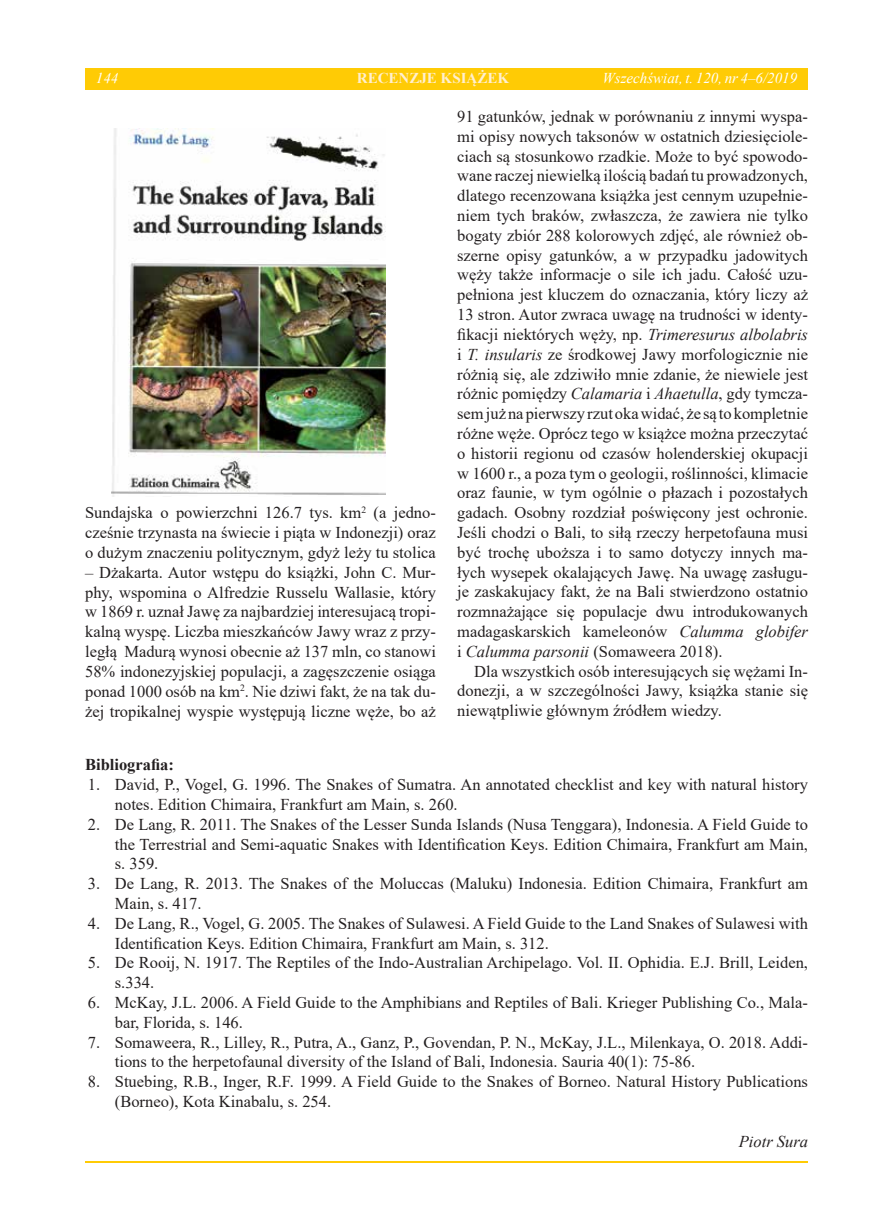
<style>
.page{position:relative;width:893px;height:1225px;background:#fff}
.page>*{position:absolute;margin:0;border:0;box-sizing:border-box;transform-origin:0 0}
.t1{font:16.5px/19.8px "Times New Roman";color:#231f20}
.t2{font:700 16.5px "Times New Roman";color:#231f20}
.t3{font:italic 16.5px "Times New Roman";color:#231f20}
.t4{font:italic 15px "Times New Roman";color:#fff}
.t5{font:700 15px "Times New Roman";color:#ffefcf}
.s1{font-style:normal}
.s2{font-style:italic}
</style>
<div class="page">
<hr style="left:85px;top:1161px;width:723px;height:1px;background:#ffcb05">
<img style="left:111px;top:128px;width:274px;height:369px">
<div style="left:85px;top:68px;width:723px;height:21px;background:#ffcb05"></div>
<p class="t4" style="left:96px;top:68px;width:24px">144</p>
<p class="t5" style="left:357px;top:67px;width:154px">RECENZJE KSIĄŻEK</p>
<p class="t4" style="left:602px;top:68px;width:196px">Wszechświat, t. 120, nr 4<span class="s1">–</span>6/2019</p>
<p class="t1" style="left:85px;top:502px;width:352px;text-align:justify">Sundajska o powierzchni 126.7 tys. km<sup>2</sup> (a jedno&shy;cześnie trzynasta na świecie i piąta w Indonezji) oraz o dużym znaczeniu politycznym, gdyż leży tu stolica</p>
<p class="t1" style="left:85px;top:562px;width:352px;text-align:justify">– Dżakarta. Autor wstępu do książki, John C. Mur&shy;phy, wspomina o Alfredzie Russelu Wallasie, który w 1869 r. uznał Jawę za najbardziej interesujacą tropi&shy;kalną wyspę. Liczba mieszkańców Jawy wraz z przy&shy;ległą Madurą wynosi obecnie aż 137 mln, co stanowi 58% indonezyjskiej populacji, a zagęszczenie osiąga ponad 1000 osób na km<sup>2</sup>. Nie dziwi fakt, że na tak du&shy;żej tropikalnej wyspie występują liczne węże, bo aż</p>
<p class="t1" style="left:457px;top:106px;width:352px;text-align:justify">91 gatunków, jednak w porównaniu z innymi wyspa&shy;mi opisy nowych taksonów w ostatnich dziesięciole&shy;ciach są stosunkowo rzadkie. Może to być spowodo&shy;wane raczej niewielką ilością badań tu prowadzonych, dlatego recenzowana książka jest cennym uzupełnie&shy;niem tych braków, zwłaszcza, że zawiera nie tylko bogaty zbiór 288 kolorowych zdjęć, ale również ob&shy;szerne opisy gatunków, a w przypadku jadowitych węży także informacje o sile ich jadu. Całość uzu&shy;pełniona jest kluczem do oznaczania, który liczy aż 13 stron. Autor zwraca uwagę na trudności w identy&shy;fikacji niektórych węży, np. <span class="s2">Trimeresurus albolabris </span>i <span class="s2">T. insularis</span> ze środkowej Jawy morfologicznie nie różnią się, ale zdziwiło mnie zdanie, że niewiele jest różnic pomiędzy <span class="s2">Calamaria</span> i <span class="s2">Ahaetulla</span>, gdy tymcza&shy;sem już na pierwszy rzut oka widać, że są to kompletnie różne węże. Oprócz tego w książce można przeczytać o historii regionu od czasów holenderskiej okupacji w 1600 r., a poza tym o geologii, roślinności, klimacie oraz faunie, w tym ogólnie o płazach i pozostałych gadach. Osobny rozdział poświęcony jest ochronie.<br>Jeśli chodzi o Bali, to siłą rzeczy herpetofauna musi być trochę uboższa i to samo dotyczy innych ma&shy;łych wysepek okalających Jawę. Na uwagę zasługu&shy;je zaskakujacy fakt, że na Bali stwierdzono ostatnio rozmnażające się populacje dwu introdukowanych madagaskarskich kameleonów <span class="s2">Calumma globifer </span>i <span class="s2">Calumma parsonii</span> (Somaweera 2018).</p>
<p class="t1" style="left:457px;top:660px;width:352px;text-align:justify;text-indent:17px">Dla wszystkich osób interesujących się wężami In&shy;donezji, a w szczególności Jawy, książka stanie się niewątpliwie głównym źródłem wiedzy.</p>
<p class="t2" style="left:85px;top:753px;width:90px">Bibliografia:</p>
<p class="t1" style="left:115px;top:774px;width:695px;text-indent:-27px">1. David, P., Vogel, G. 1996. The Snakes of Sumatra. An annotated checklist and key with natural history notes. Edition Chimaira, Frankfurt am Main, s. 260.</p>
<p class="t1" style="left:115px;top:813px;width:695px;text-align:justify;text-indent:-27px">2. De Lang, R. 2011. The Snakes of the Lesser Sunda Islands (Nusa Tenggara), Indonesia. A Field Guide to the Terrestrial and Semi-aquatic Snakes with Identification Keys. Edition Chimaira, Frankfurt am Main, s. 359.</p>
<p class="t1" style="left:115px;top:873px;width:695px;text-indent:-27px">3. De Lang, R. 2013. The Snakes of the Moluccas (Maluku) Indonesia. Edition Chimaira, Frankfurt am<br>Main, s. 417.</p>
<p class="t1" style="left:115px;top:912px;width:695px;text-indent:-27px">4. De Lang, R., Vogel, G. 2005. The Snakes of Sulawesi. A Field Guide to the Land Snakes of Sulawesi with<br>Identification Keys. Edition Chimaira, Frankfurt am Main, s. 312.</p>
<p class="t1" style="left:115px;top:952px;width:695px;text-indent:-27px">5. De Rooij, N. 1917. The Reptiles of the Indo-Australian Archipelago. Vol. II. Ophidia. E.J. Brill, Leiden, s.334.</p>
<p class="t1" style="left:115px;top:992px;width:695px;text-indent:-27px">6. McKay, J.L. 2006. A Field Guide to the Amphibians and Reptiles of Bali. Krieger Publishing Co., Mala&shy;bar, Florida, s. 146.</p>
<p class="t1" style="left:115px;top:1031px;width:695px;text-indent:-27px">7. Somaweera, R., Lilley, R., Putra, A., Ganz, P., Govendan, P. N., McKay, J.L., Milenkaya, O. 2018. Addi&shy;tions to the herpetofaunal diversity of the Island of Bali, Indonesia. Sauria 40(1): 75-86.</p>
<p class="t1" style="left:115px;top:1071px;width:695px;text-indent:-27px">8. Stuebing, R.B., Inger, R.F. 1999. A Field Guide to the Snakes of Borneo. Natural History Publications (Borneo), Kota Kinabalu, s. 254.</p>
<p class="t3" style="left:739px;top:1129px;width:71px">Piotr Sura</p>
</div>
